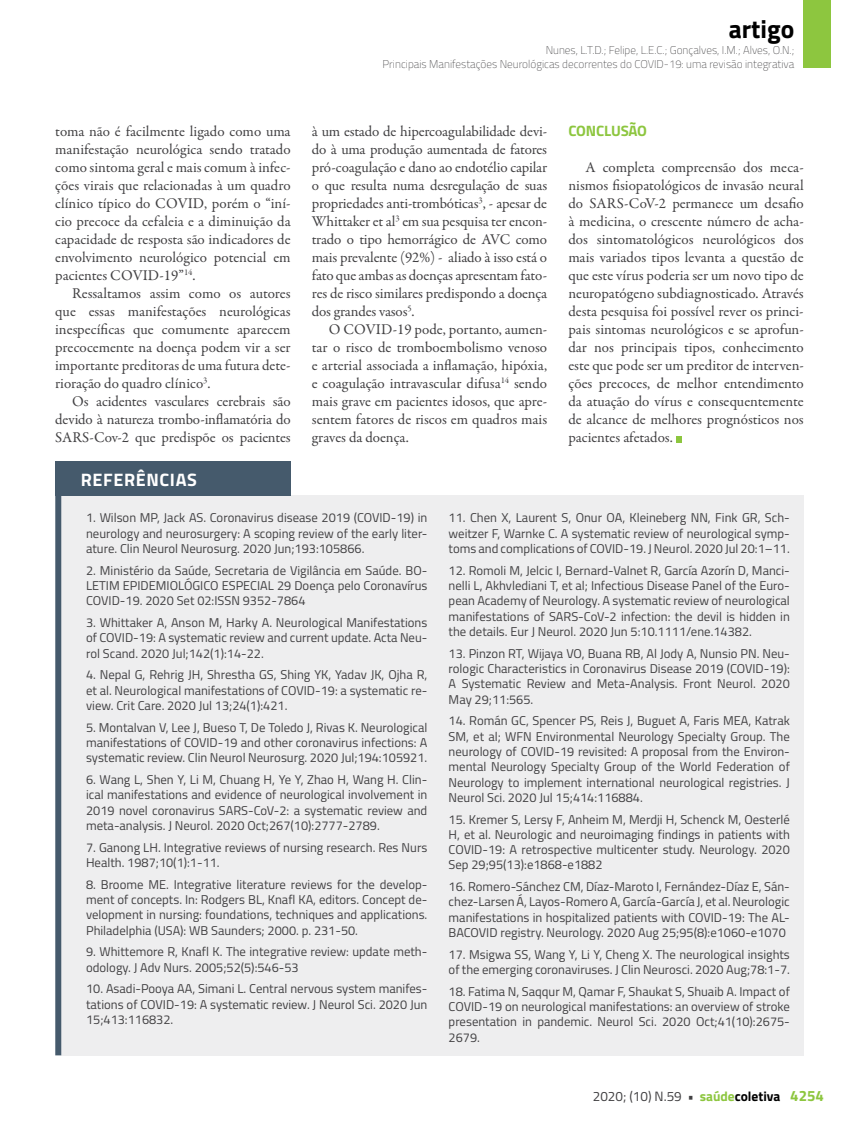
<style>
.page{position:relative;width:859px;height:1132px;background:#fff}
.page>*{position:absolute;margin:0;border:0;box-sizing:border-box;transform-origin:0 0}
.t1{font:700 25.5px "Titillium";color:#000}
.t2{font:700 18px "Titillium";letter-spacing:.035em;color:#fff}
.t3{font:15px/18px "Garamond Premr Pro";letter-spacing:-.005em;color:#414042;text-align:justify}
.t4{font:700 15px "Titillium";letter-spacing:-.015em;color:#8dc63f}
.t5{font:13.5px "Titillium";color:#414042}
.t6{font:12.75px/15.3px "Titillium";color:#414042;text-align:justify}
.t7{font:100 11.25px/13.5px "Titillium";color:#414042;text-align:right}
.s1{font-weight:700}
.s2{font-weight:700;color:#8dc63f}
.s3{font-weight:700;color:#000}
.s4{font-weight:700;font-size:15px;color:#8dc63f}
</style>
<div class="page">
<div style="left:804px;top:0;width:27px;height:68px;background:#8dc63f"></div>
<svg style="left:676px;top:436px;width:6px;height:6px"></svg>
<div style="left:61px;top:494px;width:743px;height:560px;background:#eeeeef"></div>
<div style="left:55px;top:460px;width:236px;height:35px;background:#455a6c"></div>
<div style="left:55px;top:477px;width:6px;height:577px;background:#455a6c"></div>
<p class="t3" style="left:55px;top:122px;width:237px">toma não é facilmente ligado como uma manifestação neurológica sendo tratado como sintoma geral e mais comum à infec&shy;ções virais que relacionadas à um quadro clínico típico do COVID, porém o “iní&shy;cio precoce da cefaleia e a diminuição da capacidade de resposta são indicadores de envolvimento neurológico potencial em pacientes COVID-19”<sup>14</sup>.</p>
<p class="t3" style="left:55px;top:284px;width:237px;text-indent:17px">Ressaltamos assim como os autores que essas manifestações neurológicas inespecíficas que comumente aparecem precocemente na doença podem vir a ser importante preditoras de uma futura dete&shy;rioração do quadro clínico<sup>3</sup>.</p>
<p class="t3" style="left:55px;top:392px;width:237px;text-indent:17px">Os acidentes vasculares cerebrais são devido à natureza trombo-inflamatória do SARS-Cov-2 que predispõe os pacientes</p>
<h1 class="t1" style="left:729px;top:10px;width:67px">artigo</h1>
<p class="t7" style="left:383px;top:43px;width:413px">Nunes, L.T.D.; Felipe, L.E.C.; Gonçalves, I.M.; Alves, O.N.;<br>Principais Manifestações Neurológicas decorrentes do COVID-19: uma revisão integrativa</p>
<p class="t3" style="left:312px;top:122px;width:237px">à um estado de hipercoagulabilidade devi&shy;do à uma produção aumentada de fatores pró-coagulação e dano ao endotélio capilar o que resulta numa desregulação de suas propriedades anti-trombóticas<sup>3</sup>, - apesar de Whittaker et al<sup>3</sup> em sua pesquisa ter encon&shy;trado o tipo hemorrágico de AVC como mais prevalente (92%) - aliado à isso está o fato que ambas as doenças apresentam fato&shy;res de risco similares predispondo a doença dos grandes vasos<sup>5</sup>.</p>
<p class="t3" style="left:312px;top:320px;width:237px;text-indent:17px">O COVID-19 pode, portanto, aumen&shy;tar o risco de tromboembolismo venoso e arterial associada a inflamação, hipóxia, e coagulação intravascular difusa<sup>14</sup> sendo mais grave em pacientes idosos, que apre&shy;sentem fatores de riscos em quadros mais graves da doença.</p>
<p class="t4" style="left:568px;top:119px;width:80px">CONCLUSÃO</p>
<p class="t3" style="left:568px;top:158px;width:237px;text-indent:17px">A completa compreensão dos meca&shy;nismos fisiopatológicos de invasão neural do SARS-CoV-2 permanece um desafio à medicina, o crescente número de acha&shy;dos sintomatológicos neurológicos dos mais variados tipos levanta a questão de que este vírus poderia ser um novo tipo de neuropatógeno subdiagnosticado. Através desta pesquisa foi possível rever os princi&shy;pais sintomas neurológicos e se aprofun&shy;dar nos principais tipos, conhecimento este que pode ser um preditor de interven&shy;ções precoces, de melhor entendimento da atuação do vírus e consequentemente de alcance de melhores prognósticos nos pacientes afetados.</p>
<h2 class="t2" style="left:81px;top:466px;width:117px">REFERÊNCIAS</h2>
<p class="t6" style="left:86px;top:509px;width:343px">1. Wilson MP, Jack AS. Coronavirus disease 2019 (COVID-19) in neurology and neurosurgery: A scoping review of the early liter&shy;ature. Clin Neurol Neurosurg. 2020 Jun;193:105866.</p>
<p class="t6" style="left:86px;top:561px;width:343px">2. Ministério da Saúde, Secretaria de Vigilância em Saúde. BO-LETIM EPIDEMIOLÓGICO ESPECIAL 29 Doença pelo Coronavírus COVID-19. 2020 Set 02:ISSN 9352-7864</p>
<p class="t6" style="left:86px;top:614px;width:343px">3. Whittaker A, Anson M, Harky A. Neurological Manifestations of COVID-19: A systematic review and current update. Acta Neu&shy;rol Scand. 2020 Jul;142(1):14-22.</p>
<p class="t6" style="left:86px;top:666px;width:343px">4. Nepal G, Rehrig JH, Shrestha GS, Shing YK, Yadav JK, Ojha R, et al. Neurological manifestations of COVID-19: a systematic re&shy;view. Crit Care. 2020 Jul 13;24(1):421.</p>
<p class="t6" style="left:86px;top:718px;width:343px">5. Montalvan V, Lee J, Bueso T, De Toledo J, Rivas K. Neurological manifestations of COVID-19 and other coronavirus infections: A systematic review. Clin Neurol Neurosurg. 2020 Jul;194:105921.</p>
<p class="t6" style="left:86px;top:771px;width:343px">6. Wang L, Shen Y, Li M, Chuang H, Ye Y, Zhao H, Wang H. Clin&shy;ical manifestations and evidence of neurological involvement in 2019 novel coronavirus SARS-CoV-2: a systematic review and meta-analysis. J Neurol. 2020 Oct;267(10):2777-2789.</p>
<p class="t6" style="left:86px;top:838px;width:343px">7. Ganong LH. Integrative reviews of nursing research. Res Nurs<br>Health. 1987;10(1):1-11.</p>
<p class="t6" style="left:86px;top:875px;width:343px">8. Broome ME. Integrative literature reviews for the develop&shy;ment of concepts. In: Rodgers BL, Knafl KA, editors. Concept de&shy;velopment in nursing: foundations, techniques and applications.<br>Philadelphia (USA): WB Saunders; 2000. p. 231-50.</p>
<p class="t6" style="left:86px;top:943px;width:343px">9. Whittemore R, Knafl K. The integrative review: update meth&shy;odology. J Adv Nurs. 2005;52(5):546-53</p>
<p class="t6" style="left:86px;top:980px;width:343px">10. Asadi-Pooya AA, Simani L. Central nervous system manifes&shy;tations of COVID-19: A systematic review. J Neurol Sci. 2020 Jun 15;413:116832.</p>
<p class="t6" style="left:449px;top:509px;width:343px">11. Chen X, Laurent S, Onur OA, Kleineberg NN, Fink GR, Sch&shy;weitzer F, Warnke C. A systematic review of neurological symp&shy;toms and complications of COVID-19. J Neurol. 2020 Jul 20:1–11.</p>
<p class="t6" style="left:449px;top:561px;width:343px">12. Romoli M, Jelcic I, Bernard-Valnet R, García Azorín D, Manci&shy;nelli L, Akhvlediani T, et al; Infectious Disease Panel of the Euro&shy;pean Academy of Neurology. A systematic review of neurological manifestations of SARS-CoV-2 infection: the devil is hidden in the details. Eur J Neurol. 2020 Jun 5:10.1111/ene.14382.</p>
<p class="t6" style="left:449px;top:644px;width:343px">13. Pinzon RT, Wijaya VO, Buana RB, Al Jody A, Nunsio PN. Neu&shy;rologic Characteristics in Coronavirus Disease 2019 (COVID-19):<br>A Systematic Review and Meta-Analysis. Front Neurol. 2020<br>May 29;11:565.</p>
<p class="t6" style="left:449px;top:712px;width:343px">14. Román GC, Spencer PS, Reis J, Buguet A, Faris MEA, Katrak SM, et al; WFN Environmental Neurology Specialty Group. The neurology of COVID-19 revisited: A proposal from the Environ&shy;mental Neurology Specialty Group of the World Federation of Neurology to implement international neurological registries. J Neurol Sci. 2020 Jul 15;414:116884.</p>
<p class="t6" style="left:449px;top:810px;width:343px">15. Kremer S, Lersy F, Anheim M, Merdji H, Schenck M, Oesterlé H, et al. Neurologic and neuroimaging findings in patients with COVID-19: A retrospective multicenter study. Neurology. 2020<br>Sep 29;95(13):e1868-e1882</p>
<p class="t6" style="left:449px;top:878px;width:343px">16. Romero-Sánchez CM, Díaz-Maroto I, Fernández-Díaz E, Sán&shy;chez-Larsen Á, Layos-Romero A, García-García J, et al. Neurologic manifestations in hospitalized patients with COVID-19: The AL-BACOVID registry. Neurology. 2020 Aug 25;95(8):e1060-e1070</p>
<p class="t6" style="left:449px;top:945px;width:343px">17. Msigwa SS, Wang Y, Li Y, Cheng X. The neurological insights of the emerging coronaviruses. J Clin Neurosci. 2020 Aug;78:1-7.</p>
<p class="t6" style="left:449px;top:982px;width:343px">18. Fatima N, Saqqur M, Qamar F, Shaukat S, Shuaib A. Impact of COVID-19 on neurological manifestations: an overview of stroke presentation in pandemic. Neurol Sci. 2020 Oct;41(10):2675- 2679.</p>
<p class="t5" style="left:593px;top:1086px;width:233px">2020; (10) N.59 <span class="s1">•</span> <span class="s2">saúde</span><span class="s3">coletiva</span> <span class="s4">4254</span></p>
</div>
